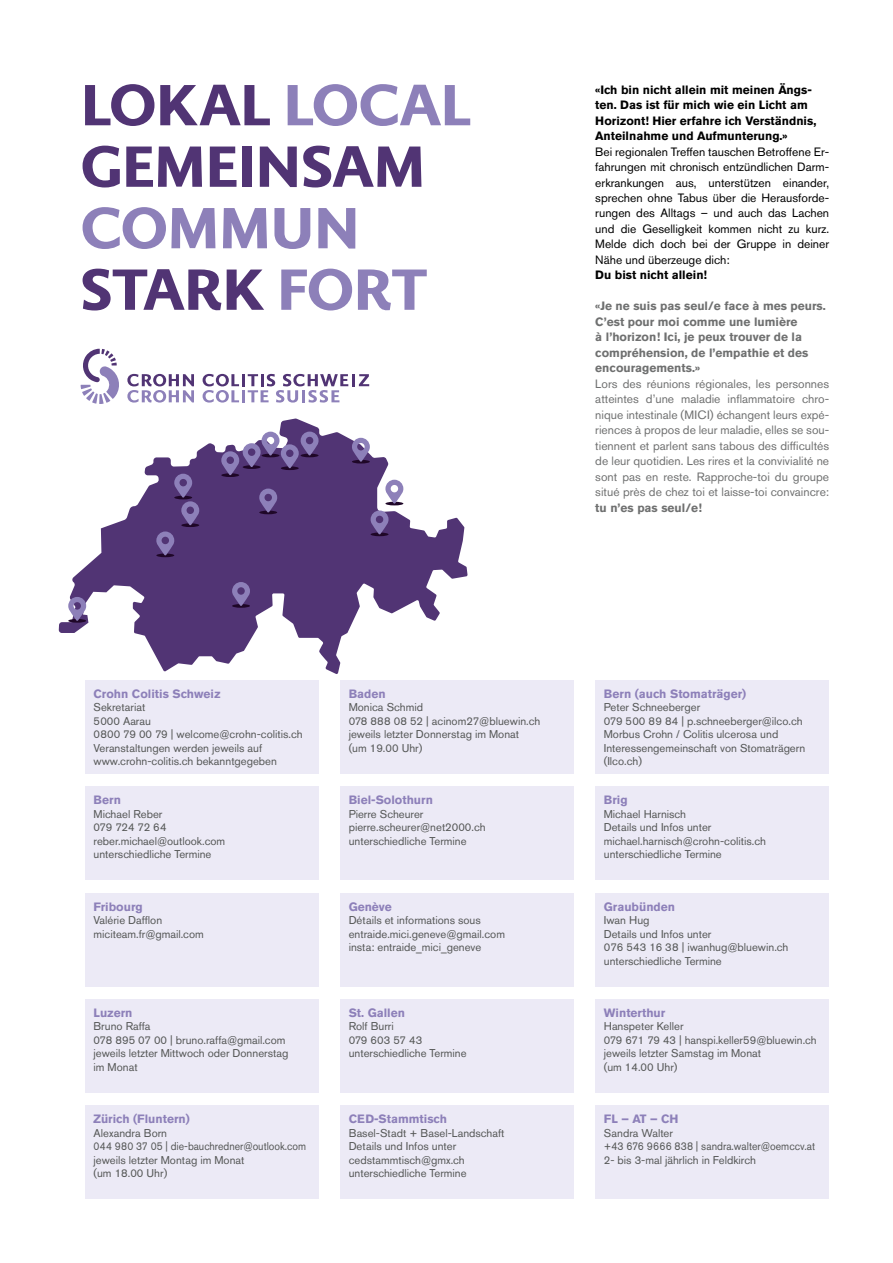
<style>
.page{position:relative;width:893px;height:1263px;background:#fff}
.page>*{position:absolute;margin:0;border:0;box-sizing:border-box;transform-origin:0 0}
.t1{font:800 55.5px/61.5px "Berling Nova Sans Pro";letter-spacing:-.01em;color:#513474}
.t2{font:800 55.5px/61.5px "Berling Nova Sans Pro";letter-spacing:-.015em;color:#8d80b9}
.t3{font:12px/15.5px "Akzidenz Grotesk Pro";color:#6f7070;text-align:justify}
.t4{font:12px/15.5px "Akzidenz Grotesk Pro";color:#000;text-align:justify}
.t5{font:700 12px "Akzidenz Grotesk Pro";color:#8d80b9}
.t6{font:700 12px/15.5px "Akzidenz Grotesk Pro";color:#6f7070}
.t7{font:700 12px/15.5px "Akzidenz Grotesk Pro";color:#000}
.t8{font:11.25px/13.5px "Akzidenz Grotesk Pro";color:#555756}
.s1{color:#8d80b9}
.s2{color:#513474}
</style>
<div class="page">
<svg style="left:59px;top:418px;width:409px;height:256px;fill:#513474"></svg>
<svg style="left:181px;top:523px;width:18px;height:4px"></svg>
<hr style="left:156px;top:553px;width:18px;height:4px;background:#1f0728;border-radius:50%">
<svg style="left:156px;top:531px;width:18px;height:24px"></svg>
<hr style="left:259px;top:511px;width:18px;height:3px;background:#1f0728;border-radius:50%">
<svg style="left:259px;top:489px;width:18px;height:24px"></svg>
<hr style="left:385px;top:502px;width:18px;height:3px;background:#1f0728;border-radius:50%">
<svg style="left:385px;top:480px;width:18px;height:24px"></svg>
<hr style="left:352px;top:460px;width:18px;height:3px;background:#1f0728;border-radius:50%">
<svg style="left:352px;top:438px;width:18px;height:24px"></svg>
<svg style="left:174px;top:474px;width:25px;height:51px"></svg>
<svg style="left:221px;top:473px;width:18px;height:4px"></svg>
<svg style="left:221px;top:432px;width:98px;height:43px"></svg>
<svg style="left:232px;top:604px;width:18px;height:4px"></svg>
<svg style="left:232px;top:582px;width:18px;height:24px"></svg>
<hr style="left:371px;top:532px;width:17px;height:4px;background:#1f0728;border-radius:50%">
<svg style="left:371px;top:510px;width:17px;height:24px"></svg>
<svg style="left:68px;top:619px;width:18px;height:4px"></svg>
<svg style="left:68px;top:597px;width:18px;height:24px"></svg>
<div style="left:595px;top:680px;width:234px;height:94px;background:#eceaf6"></div>
<div style="left:340px;top:787px;width:234px;height:93px;background:#eceaf6"></div>
<div style="left:85px;top:680px;width:234px;height:94px;background:#eceaf6"></div>
<div style="left:85px;top:999px;width:234px;height:94px;background:#eceaf6"></div>
<div style="left:85px;top:1106px;width:234px;height:93px;background:#eceaf6"></div>
<div style="left:595px;top:787px;width:234px;height:93px;background:#eceaf6"></div>
<div style="left:85px;top:787px;width:234px;height:93px;background:#eceaf6"></div>
<div style="left:85px;top:893px;width:234px;height:93px;background:#eceaf6"></div>
<div style="left:340px;top:999px;width:234px;height:94px;background:#eceaf6"></div>
<div style="left:340px;top:1106px;width:234px;height:93px;background:#eceaf6"></div>
<div style="left:595px;top:893px;width:234px;height:93px;background:#eceaf6"></div>
<div style="left:595px;top:999px;width:234px;height:94px;background:#eceaf6"></div>
<div style="left:595px;top:1106px;width:234px;height:93px;background:#eceaf6"></div>
<div style="left:340px;top:893px;width:234px;height:93px;background:#eceaf6"></div>
<svg style="left:203px;top:374px;width:166px;height:29px"></svg>
<svg style="left:81px;top:349px;width:113px;height:55px"></svg>
<div style="left:340px;top:680px;width:234px;height:94px;background:#eceaf6"></div>
<h1 class="t1" style="left:81px;top:71px;width:392px">LOKAL <span class="s1">LOCAL<br></span>GEMEINSAM</h1>
<h1 class="t2" style="left:81px;top:194px;width:348px">COMMUN<br><span class="s2">STARK</span> FORT</h1>
<p class="t7" style="left:595px;top:81px;width:222px">«Ich bin nicht allein mit meinen Ängs&shy;ten. Das ist für mich wie ein Licht am Horizont! Hier erfahre ich Verständnis, Anteilnahme und Aufmunterung.»</p>
<p class="t4" style="left:595px;top:144px;width:235px">Bei regionalen Treffen tauschen Betroffene Er&shy;fahrungen mit chronisch entzündlichen Darm&shy;erkrankungen aus, unterstützen einander, sprechen ohne Tabus über die Herausforde&shy;rungen des Alltags – und auch das Lachen und die Geselligkeit kommen nicht zu kurz.<br>Melde dich doch bei der Gruppe in deiner Nähe und überzeuge dich:</p>
<p class="t7" style="left:595px;top:267px;width:113px">Du bist nicht allein!</p>
<p class="t6" style="left:595px;top:298px;width:232px">«Je ne suis pas seul/e face à mes peurs.<br>C’est pour moi comme une lumière<br>à l’horizon! Ici, je peux trouver de la compréhension, de l’empathie et des encouragements.»</p>
<p class="t3" style="left:595px;top:376px;width:235px">Lors des réunions régionales, les personnes atteintes d’une maladie inflammatoire chro&shy;nique intestinale (MICI) échangent leurs expé&shy;riences à propos de leur maladie, elles se sou&shy;tiennent et parlent sans tabous des difficultés de leur quotidien. Les rires et la convivialité ne sont pas en reste. Rapproche-toi du groupe situé près de chez toi et laisse-toi convaincre:</p>
<p class="t6" style="left:595px;top:500px;width:108px">tu n’es pas seul/e!</p>
<p class="t5" style="left:94px;top:686px;width:129px">Crohn Colitis Schweiz</p>
<p class="t8" style="left:94px;top:701px;width:211px">Sekretariat<br>5000 Aarau<br>0800 79 00 79 | welcome@crohn-colitis.ch<br>Veranstaltungen werden jeweils auf www.crohn-colitis.ch bekanntgegeben</p>
<p class="t5" style="left:94px;top:792px;width:29px">Bern</p>
<p class="t8" style="left:94px;top:807px;width:133px">Michael Reber<br>079 724 72 64 reber.michael@outlook.com unterschiedliche Termine</p>
<p class="t5" style="left:94px;top:898px;width:51px">Fribourg</p>
<p class="t8" style="left:94px;top:913px;width:112px">Valérie Dafflon miciteam.fr@gmail.com</p>
<p class="t5" style="left:94px;top:1005px;width:40px">Luzern</p>
<p class="t8" style="left:94px;top:1019px;width:197px">Bruno Raffa<br>078 895 07 00 | bruno.raffa@gmail.com jeweils letzter Mittwoch oder Donnerstag im Monat</p>
<p class="t5" style="left:94px;top:1111px;width:98px">Zürich (Fluntern)</p>
<p class="t8" style="left:94px;top:1126px;width:214px">Alexandra Born<br>044 980 37 05 | die-bauchredner@outlook.com jeweils letzter Montag im Monat<br>(um 18.00 Uhr)</p>
<p class="t5" style="left:349px;top:686px;width:38px">Baden</p>
<p class="t8" style="left:349px;top:701px;width:193px">Monica Schmid<br>078 888 08 52 | acinom27@bluewin.ch jeweils letzter Donnerstag im Monat<br>(um 19.00 Uhr)</p>
<p class="t5" style="left:349px;top:792px;width:86px">Biel-Solothurn</p>
<p class="t8" style="left:349px;top:807px;width:138px">Pierre Scheurer pierre.scheurer@net2000.ch unterschiedliche Termine</p>
<p class="t5" style="left:349px;top:898px;width:45px">Genève</p>
<p class="t8" style="left:349px;top:913px;width:158px">Détails et informations sous entraide.mici.geneve@gmail.com insta: entraide_mici_geneve</p>
<p class="t5" style="left:349px;top:1005px;width:58px">St. Gallen</p>
<p class="t8" style="left:349px;top:1019px;width:119px">Rolf Burri<br>079 603 57 43 unterschiedliche Termine</p>
<p class="t5" style="left:349px;top:1111px;width:100px">CED-Stammtisch</p>
<p class="t8" style="left:349px;top:1126px;width:157px">Basel-Stadt + Basel-Landschaft<br>Details und Infos unter cedstammtisch@gmx.ch unterschiedliche Termine</p>
<p class="t5" style="left:604px;top:686px;width:144px">Bern (auch Stomaträger)</p>
<p class="t8" style="left:604px;top:701px;width:203px">Peter Schneeberger<br>079 500 89 84 | p.schneeberger@ilco.ch<br>Morbus Crohn / Colitis ulcerosa und<br>Interessengemeinschaft von Stomaträgern (Ilco.ch)</p>
<p class="t5" style="left:604px;top:792px;width:25px">Brig</p>
<p class="t8" style="left:604px;top:807px;width:164px">Michael Harnisch<br>Details und Infos unter michael.harnisch@crohn-colitis.ch unterschiedliche Termine</p>
<p class="t5" style="left:604px;top:898px;width:73px">Graubünden</p>
<p class="t8" style="left:604px;top:913px;width:186px">Iwan Hug<br>Details und Infos unter<br>076 543 16 38 | iwanhug@bluewin.ch unterschiedliche Termine</p>
<p class="t5" style="left:604px;top:1005px;width:63px">Winterthur</p>
<p class="t8" style="left:604px;top:1019px;width:214px">Hanspeter Keller<br>079 671 79 43 | hanspi.keller59@bluewin.ch jeweils letzter Samstag im Monat<br>(um 14.00 Uhr)</p>
<p class="t5" style="left:604px;top:1111px;width:76px">FL – AT – CH</p>
<p class="t8" style="left:604px;top:1126px;width:213px">Sandra Walter<br>+43 676 9666 838 | sandra.walter@oemccv.at<br>2- bis 3-mal jährlich in Feldkirch</p>
</div>
